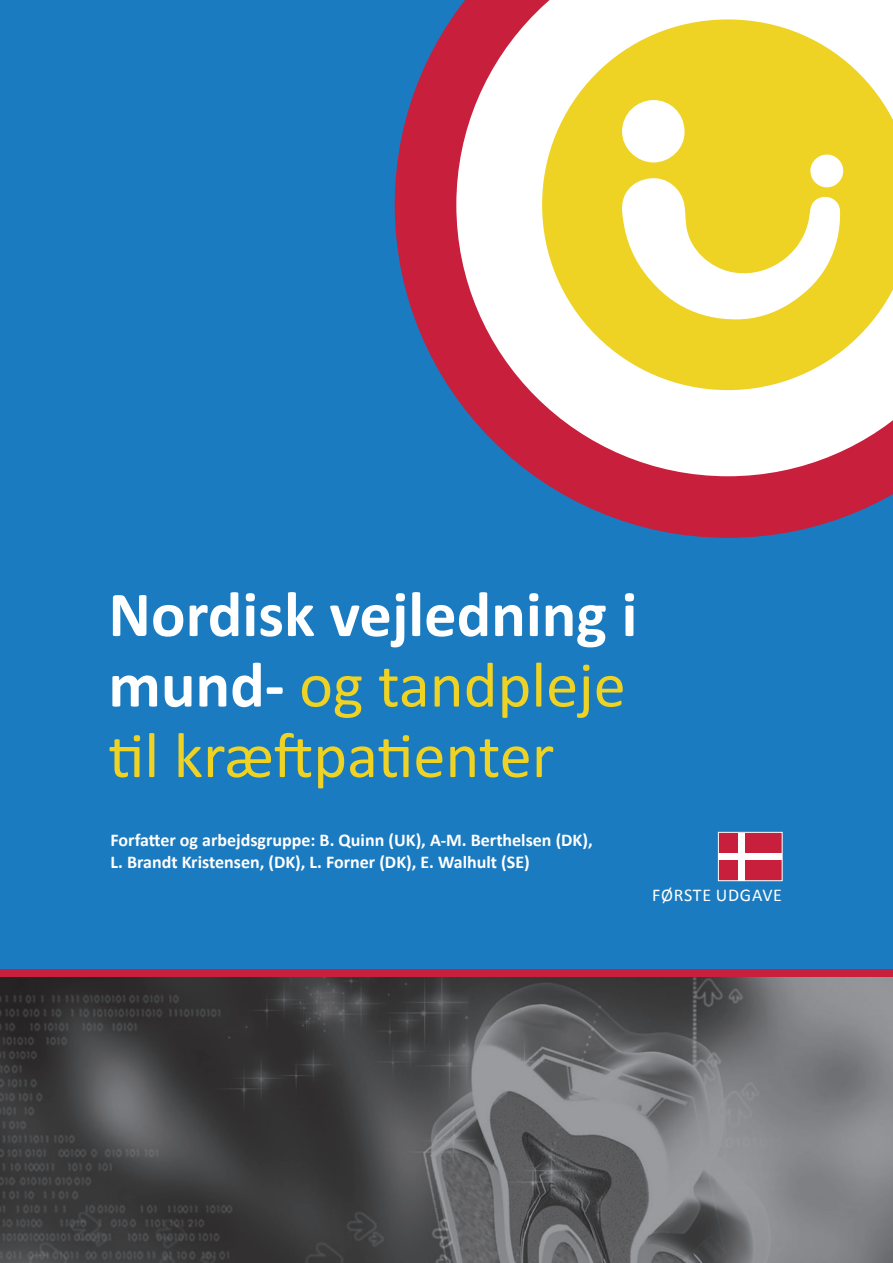
<style>
.page{position:relative;width:893px;height:1263px;background:#fff}
.page>*{position:absolute;margin:0;border:0;box-sizing:border-box;transform-origin:0 0}
.t1{font:64.5px/70.5px "Calibri";color:#eed224}
.t2{font:700 18px/21.6px "Calibri";color:#fff}
.t3{font:18px "Calibri";letter-spacing:.04em;color:#fff}
.s1{font-weight:700;color:#fff}
</style>
<div class="page">
<div style="left:0;top:0;width:893px;height:972px;background:#1b7bc0"></div>
<svg style="left:395px;top:12px;width:498px;height:526px;fill:#c71f3c"></svg>
<img style="left:0;top:977px;width:893px;height:286px">
<div style="left:0;top:969px;width:893px;height:8px;background:#c71f3c"></div>
<svg style="left:456px;top:0;width:437px;height:476px;background:#e7bbc5"></svg>
<svg style="left:542px;top:19px;width:351px;height:371px;background:#f3e069"></svg>
<svg style="left:718px;top:832px;width:65px;height:49px;background:#cb3953"></svg>
<div style="left:738px;top:833px;width:6px;height:47px;background:#fff"></div>
<div style="left:719px;top:853px;width:63px;height:6px;background:#fff"></div>
<h1 class="t1" style="left:108px;top:577px;width:530px"><span class="s1">Nordisk vejledning i mund-</span> og tandpleje til kræftpatienter</h1>
<p class="t2" style="left:111px;top:829px;width:484px">Forfatter og arbejdsgruppe: B. Quinn (UK), A-M. Berthelsen (DK),<br>L. Brandt Kristensen, (DK), L. Forner (DK), E. Walhult (SE)</p>
<p class="t3" style="left:652px;top:883px;width:131px">FØRSTE UDGAVE</p>
</div>
